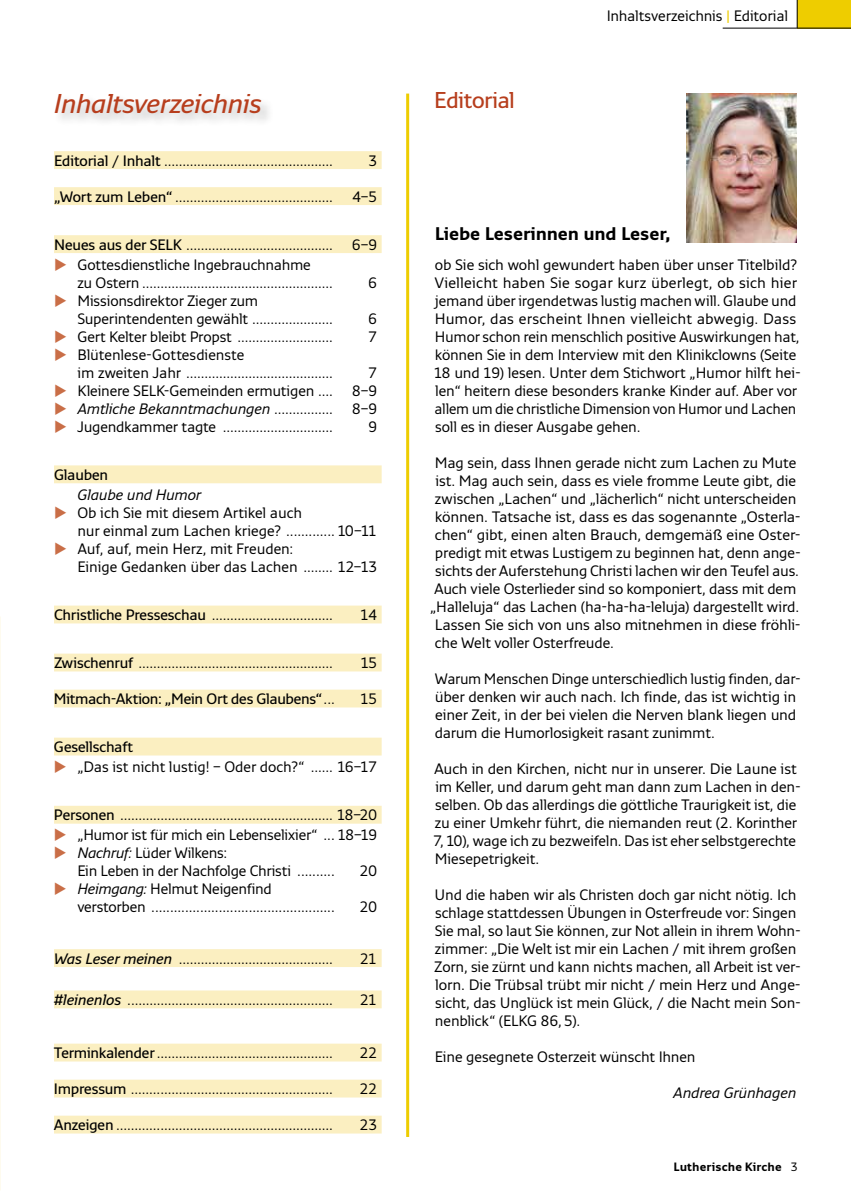
<style>
.page{position:relative;width:851px;height:1191px;background:#fff}
.page>*{position:absolute;margin:0;border:0;box-sizing:border-box;transform-origin:0 0}
.t1{font:27.3px "Helvetica";color:#000}
.t2{font:italic 600 27px "Monitor";letter-spacing:-.02em;color:#b73e1d}
.t3{font:600 22.65px "Monitor";letter-spacing:-.025em;color:#b73e1d}
.t4{font:700 18.15px "Monitor";letter-spacing:-.02em;color:#000}
.t5{font:15px/18px "Monitor";letter-spacing:-.015em;color:#000}
.t6{font:italic 15px "Monitor";letter-spacing:-.015em;color:#000}
.t7{font:600 15px "Monitor";letter-spacing:-.02em;color:#000}
.t8{font:700 12px "Monitor";color:#000}
.s1{color:#eecd00}
.s2{font-weight:600}
.s3{font-style:normal}
.s4{font-weight:400}
.s5{font-style:italic}
.s6{font-weight:600;font-style:italic}
</style>
<div class="page">
<div style="left:797px;top:0;width:53px;height:28px;background:#eecd00"></div>
<hr style="left:722px;top:28px;width:128px;height:1px;background:#000">
<svg style="left:796px;top:0;width:1px;height:28px"></svg>
<img style="left:686px;top:94px;width:110px;height:148px">
<div style="left:54px;top:151px;width:327px;height:18px;background:#fbefc1"></div>
<div style="left:54px;top:187px;width:327px;height:18px;background:#fbefc1"></div>
<div style="left:54px;top:235px;width:327px;height:18px;background:#fbefc1"></div>
<div style="left:54px;top:465px;width:327px;height:18px;background:#fbefc1"></div>
<div style="left:54px;top:605px;width:327px;height:18px;background:#fbefc1"></div>
<div style="left:54px;top:653px;width:327px;height:18px;background:#fbefc1"></div>
<div style="left:54px;top:689px;width:327px;height:18px;background:#fbefc1"></div>
<div style="left:54px;top:737px;width:327px;height:18px;background:#fbefc1"></div>
<div style="left:54px;top:805px;width:327px;height:18px;background:#fbefc1"></div>
<div style="left:54px;top:949px;width:327px;height:18px;background:#fbefc1"></div>
<div style="left:54px;top:990px;width:327px;height:18px;background:#fbefc1"></div>
<div style="left:54px;top:1043px;width:327px;height:18px;background:#fbefc1"></div>
<div style="left:54px;top:1079px;width:327px;height:18px;background:#fbefc1"></div>
<div style="left:54px;top:1115px;width:327px;height:18px;background:#fbefc1"></div>
<div style="left:53px;top:93px;width:222px;height:35px;background:#000;opacity:.25"></div>
<hr style="left:406px;top:94px;width:3px;height:1043px;background:#eecd00">
<p class="t5" style="left:606px;top:6px;width:183px">Inhaltsverzeichnis <span class="s1">|</span> Editorial</p>
<h2 class="t2" style="left:54px;top:87px;width:209px">Inhaltsverzeichnis</h2>
<p class="t5" style="left:54px;top:151px;width:280px"><span class="s2">Editorial / Inhalt</span> ..............................................</p>
<p class="t5" style="left:368px;top:151px;width:11px">3</p>
<p class="t5" style="left:54px;top:187px;width:280px"><span class="s2">„Wort zum Leben“</span> ...........................................</p>
<p class="t5" style="left:352px;top:187px;width:27px">4–5</p>
<p class="t5" style="left:54px;top:235px;width:280px"><span class="s2">Neues aus der SELK</span> ........................................</p>
<p class="t5" style="left:352px;top:235px;width:27px">6–9</p>
<p class="t5" style="left:77px;top:255px;width:257px">Gottesdienstliche Ingebrauchnahme<br>zu Ostern ....................................................</p>
<p class="t5" style="left:368px;top:273px;width:11px">6</p>
<p class="t5" style="left:77px;top:291px;width:257px">Missionsdirektor Zieger zum<br>Superintendenten gewählt ......................</p>
<p class="t5" style="left:368px;top:309px;width:11px">6</p>
<p class="t5" style="left:77px;top:327px;width:257px">Gert Kelter bleibt Propst ..........................</p>
<p class="t5" style="left:368px;top:327px;width:11px">7</p>
<p class="t5" style="left:77px;top:345px;width:257px">Blütenlese-Gottesdienste<br>im zweiten Jahr ........................................</p>
<p class="t5" style="left:368px;top:363px;width:11px">7</p>
<p class="t5" style="left:77px;top:381px;width:257px">Kleinere SELK-Gemeinden ermutigen ....</p>
<p class="t5" style="left:352px;top:381px;width:27px">8–9</p>
<p class="t6" style="left:77px;top:399px;width:257px">Amtliche Bekanntmachungen <span class="s3">................</span></p>
<p class="t5" style="left:352px;top:399px;width:27px">8–9</p>
<p class="t5" style="left:77px;top:417px;width:257px">Jugendkammer tagte ..............................</p>
<p class="t5" style="left:368px;top:417px;width:11px">9</p>
<p class="t7" style="left:54px;top:465px;width:56px">Glauben</p>
<p class="t6" style="left:77px;top:485px;width:125px">Glaube und Humor</p>
<p class="t5" style="left:77px;top:503px;width:301px">Ob ich Sie mit diesem Artikel auch<br>nur einmal zum Lachen kriege? ............. 10–11<br>Auf, auf, mein Herz, mit Freuden:<br>Einige Gedanken über das Lachen ........ 12–13</p>
<p class="t5" style="left:54px;top:605px;width:280px"><span class="s2">Christliche Presseschau</span> .................................</p>
<p class="t5" style="left:360px;top:605px;width:19px">14</p>
<p class="t5" style="left:54px;top:653px;width:280px"><span class="s2">Zwischenruf</span> .....................................................</p>
<p class="t5" style="left:360px;top:653px;width:19px">15</p>
<p class="t7" style="left:54px;top:689px;width:282px">Mitmach-Aktion: „Mein Ort des Glaubens“<span class="s4">...</span></p>
<p class="t5" style="left:360px;top:689px;width:19px">15</p>
<p class="t7" style="left:54px;top:737px;width:81px">Gesellschaft</p>
<p class="t5" style="left:77px;top:757px;width:301px">„Das ist nicht lustig! – Oder doch?“ ...... 16–17</p>
<p class="t5" style="left:54px;top:804px;width:325px;line-height:20.1px;text-align:right"><span class="s2">Personen</span> .......................................................... 18–20 „Humor ist für mich ein Lebenselixier“ ... 18–19</p>
<p class="t5" style="left:77px;top:843px;width:259px"><span class="s5">Nachruf:</span> Lüder Wilkens:<br>Ein Leben in der Nachfolge Christi ..........</p>
<h1 class="t1" style="left:212px;top:596px;width:198px">05.02.21 01:20</h1>
<p class="t5" style="left:359px;top:861px;width:19px">20</p>
<p class="t5" style="left:77px;top:879px;width:259px"><span class="s5">Heimgang:</span> Helmut Neigenfind verstorben .................................................</p>
<p class="t5" style="left:359px;top:897px;width:19px">20</p>
<p class="t5" style="left:54px;top:948px;width:280px"><span class="s6">Was Leser meinen</span> ..........................................</p>
<p class="t5" style="left:359px;top:948px;width:19px">21</p>
<p class="t5" style="left:54px;top:990px;width:280px"><span class="s6">#leinenlos</span> ........................................................</p>
<p class="t5" style="left:359px;top:990px;width:19px">21</p>
<p class="t5" style="left:54px;top:1043px;width:280px"><span class="s2">Terminkalender</span>................................................</p>
<p class="t5" style="left:359px;top:1043px;width:19px">22</p>
<p class="t5" style="left:54px;top:1079px;width:280px"><span class="s2">Impressum</span> .......................................................</p>
<p class="t5" style="left:359px;top:1079px;width:19px">22</p>
<p class="t5" style="left:54px;top:1115px;width:280px"><span class="s2">Anzeigen</span> ...........................................................</p>
<p class="t5" style="left:359px;top:1115px;width:19px">23</p>
<h3 class="t3" style="left:434px;top:86px;width:82px">Editorial</h3>
<p class="t4" style="left:435px;top:222px;width:237px">Liebe Leserinnen und Leser,</p>
<p class="t5" style="left:434px;top:255px;width:368px">ob Sie sich wohl gewundert haben über unser Titelbild?<br>Vielleicht haben Sie sogar kurz überlegt, ob sich hier jemand über irgendetwas lustig machen will. Glaube und Humor, das erscheint Ihnen vielleicht abwegig. Dass Humor schon rein menschlich positive Auswirkungen hat, können Sie in dem Interview mit den Klinikclowns (Seite 18 und 19) lesen. Unter dem Stichwort „Humor hilft hei&shy;len“ heitern diese besonders kranke Kinder auf. Aber vor allem um die christliche Dimension von Humor und Lachen soll es in dieser Ausgabe gehen.</p>
<p class="t5" style="left:435px;top:453px;width:363px">Mag sein, dass Ihnen gerade nicht zum Lachen zu Mute</p>
<p class="t5" style="left:435px;top:471px;width:362px">ist. Mag auch sein, dass es viele fromme Leute gibt, die</p>
<p class="t5" style="left:435px;top:489px;width:363px">zwischen „Lachen“ und „lächerlich“ nicht unterscheiden</p>
<p class="t5" style="left:435px;top:507px;width:367px">können. Tatsache ist, dass es das sogenannte „Osterla-</p>
<p class="t5" style="left:435px;top:525px;width:367px">chen“ gibt, einen alten Brauch, demgemäß eine Oster-</p>
<p class="t5" style="left:435px;top:543px;width:367px">predigt mit etwas Lustigem zu beginnen hat, denn ange-</p>
<p class="t5" style="left:435px;top:561px;width:365px">sichts der Auferstehung Christi lachen wir den Teufel aus.</p>
<p class="t5" style="left:434px;top:579px;width:364px">Auch viele Osterlieder sind so komponiert, dass mit dem</p>
<p class="t5" style="left:430px;top:597px;width:370px">„Halleluja“ das Lachen (ha-ha-ha-leluja) dargestellt wird.</p>
<p class="t5" style="left:435px;top:615px;width:367px">Lassen Sie sich von uns also mitnehmen in diese fröhli-</p>
<p class="t5" style="left:435px;top:633px;width:180px">che Welt voller Osterfreude.</p>
<p class="t5" style="left:434px;top:669px;width:367px">Warum Menschen Dinge unterschiedlich lustig finden, dar&shy;über denken wir auch nach. Ich finde, das ist wichtig in einer Zeit, in der bei vielen die Nerven blank liegen und darum die Humorlosigkeit rasant zunimmt.</p>
<p class="t5" style="left:433px;top:759px;width:369px">Auch in den Kirchen, nicht nur in unserer. Die Laune ist im Keller, und darum geht man dann zum Lachen in den&shy;selben. Ob das allerdings die göttliche Traurigkeit ist, die zu einer Umkehr führt, die niemanden reut (2. Korinther 7,10), wage ich zu bezweifeln. Das ist eher selbstgerechte Miesepetrigkeit.</p>
<p class="t5" style="left:434px;top:885px;width:368px">Und die haben wir als Christen doch gar nicht nötig. Ich schlage stattdessen Übungen in Osterfreude vor: Singen Sie mal, so laut Sie können, zur Not allein in ihrem Wohn&shy;zimmer: „Die Welt ist mir ein Lachen / mit ihrem großen Zorn, sie zürnt und kann nichts machen, all Arbeit ist ver&shy;lorn. Die Trübsal trübt mir nicht / mein Herz und Ange&shy;sicht, das Unglück ist mein Glück, / die Nacht mein Son&shy;nenblick“ (ELKG 86,5).</p>
<p class="t5" style="left:435px;top:1047px;width:262px">Eine gesegnete Osterzeit wünscht Ihnen</p>
<p class="t6" style="left:673px;top:1083px;width:125px">Andrea Grünhagen</p>
<p class="t8" style="left:673px;top:1159px;width:126px">Lutherische Kirche <span class="s4">3</span></p>
</div>
